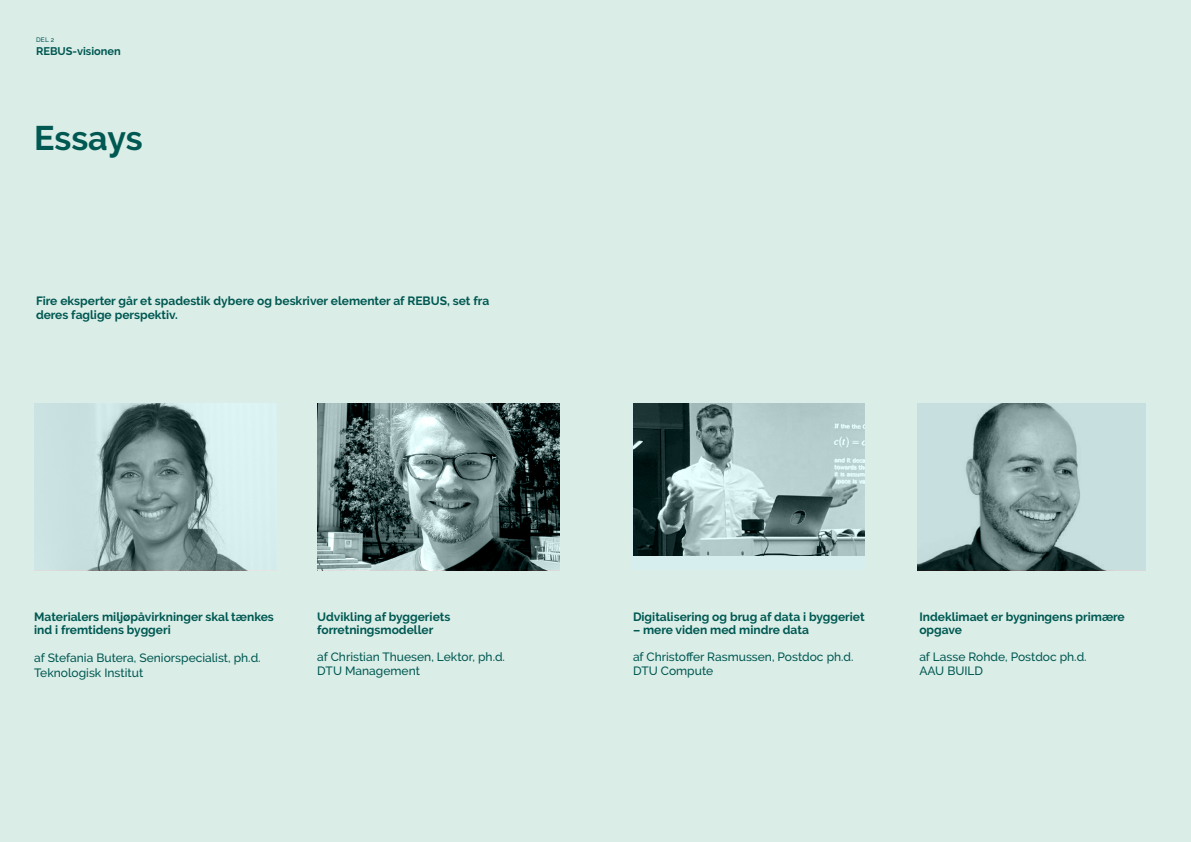
<style>
.page{position:relative;width:1191px;height:842px;background:#fff}
.page>*{position:absolute;margin:0;border:0;box-sizing:border-box;transform-origin:0 0}
.t1{font:700 34px "Raleway";letter-spacing:-.005em;color:#005852}
.t2{font:700 12px/13px "Raleway";color:#005852}
.t3{font:500 12px/14.4px "Raleway";color:#005852}
.t4{font:700 11.1px "Raleway";color:#005852}
.t5{font:500 6.5px "Raleway";color:#005852}
</style>
<div class="page">
<div style="left:0;top:0;width:595px;height:842px;background:#dbede7"></div>
<svg style="left:34px;top:403px;width:242px;height:167px"></svg>
<svg style="left:317px;top:403px;width:242px;height:167px"></svg>
<div style="left:595px;top:0;width:596px;height:842px;background:#dbede7"></div>
<svg style="left:918px;top:403px;width:228px;height:167px;fill:#c6dedd"></svg>
<svg style="left:633px;top:403px;width:231px;height:153px"></svg>
<p class="t5" style="left:36px;top:36px;width:20px">DEL 2</p>
<p class="t4" style="left:36px;top:45px;width:86px">REBUS-visionen</p>
<h1 class="t1" style="left:34px;top:119px;width:110px">Essays</h1>
<p class="t2" style="left:36px;top:293px;width:455px;line-height:14.4px">Fire eksperter går et spadestik dybere og beskriver elementer af REBUS, set fra deres faglige perspektiv.</p>
<p class="t2" style="left:34px;top:610px;width:241px">Materialers miljøpåvirkninger skal tænkes ind i fremtidens byggeri</p>
<p class="t3" style="left:34px;top:651px;width:228px">af Stefania Butera, Seniorspecialist, ph.d.<br>Teknologisk Institut</p>
<p class="t2" style="left:317px;top:610px;width:135px">Udvikling af byggeriets forretningsmodeller</p>
<p class="t3" style="left:317px;top:650px;width:189px">af Christian Thuesen, Lektor, ph.d.<br>DTU Management</p>
<p class="t2" style="left:633px;top:610px;width:233px">Digitalisering og brug af data i byggeriet</p>
<p class="t2" style="left:633px;top:623px;width:177px">– mere viden med mindre data</p>
<p class="t3" style="left:633px;top:650px;width:222px">af Christoffer Rasmussen, Postdoc ph.d.<br>DTU Compute</p>
<p class="t2" style="left:919px;top:610px;width:207px">Indeklimaet er bygningens primære opgave</p>
<p class="t3" style="left:919px;top:650px;width:169px">af Lasse Rohde, Postdoc ph.d.<br>AAU BUILD</p>
</div>
